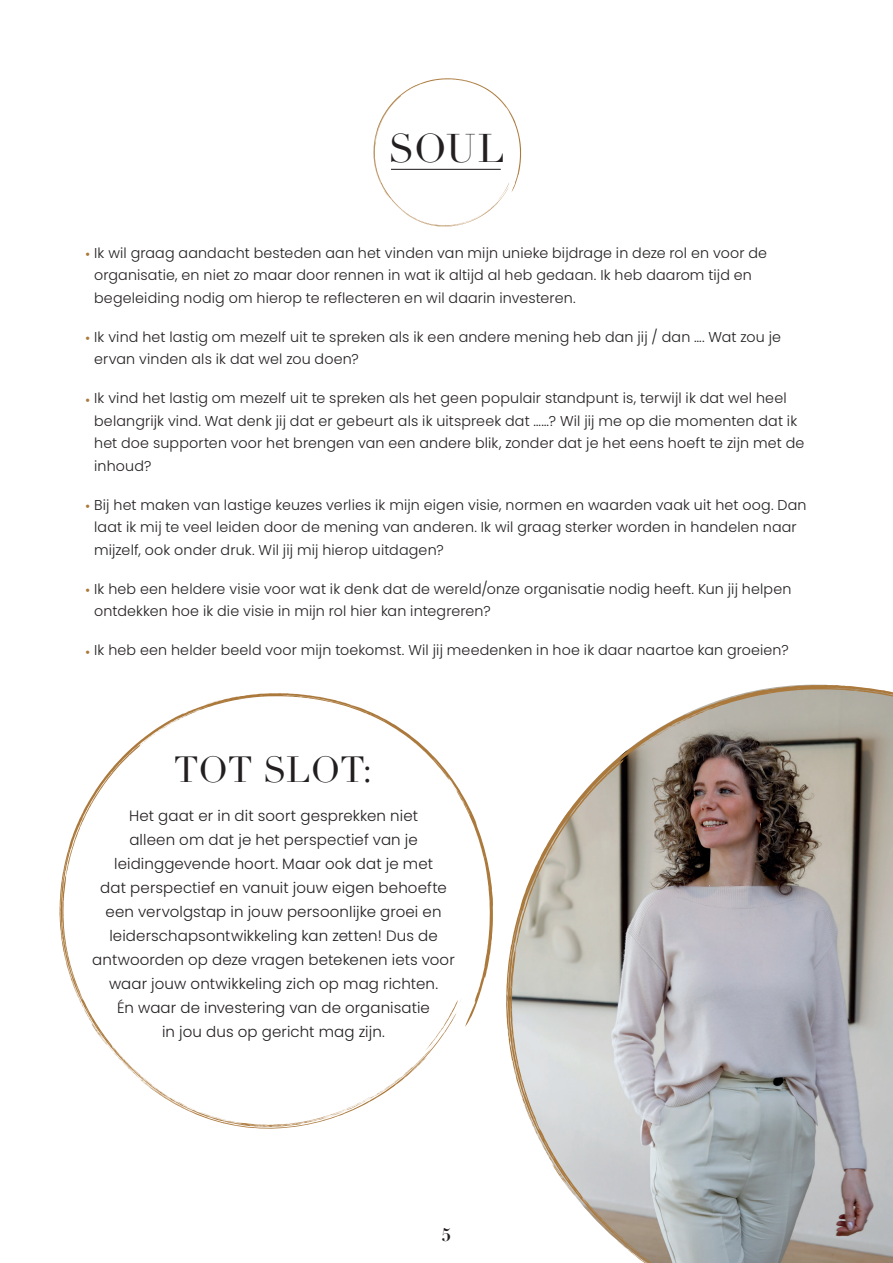
<style>
.page{position:relative;width:893px;height:1263px;background:#fff}
.page>*{position:absolute;margin:0;border:0;box-sizing:border-box;transform-origin:0 0}
.t1{font:39.15px "Didot";color:#231f20}
.t2{font:35.55px "Didot";letter-spacing:.005em;color:#231f20}
.t3{font:700 18px "Didot LT Pro";color:#231f20}
.t4{font:300 15px/24px "Poppins";letter-spacing:.01em;color:#231f20;text-align:center}
.t5{font:300 14.25px/22.5px "Poppins";letter-spacing:.01em;color:#231f20}
.s1{color:#ab793c}
</style>
<div class="page">
<svg style="left:506px;top:685px;width:387px;height:578px;background:#b4b1af"></svg>
<svg style="left:373px;top:78px;width:148px;height:149px"></svg>
<hr style="left:391px;top:169px;width:110px;height:1px;background:#231f20">
<svg style="left:59px;top:693px;width:434px;height:435px"></svg>
<h1 class="t1" style="left:388px;top:125px;width:118px">SOUL</h1>
<p class="t5" style="left:94px;top:241px;width:674px;text-indent:-9px"><span class="s1">•</span> Ik wil graag aandacht besteden aan het vinden van mijn unieke bijdrage in deze rol en voor de organisatie, en niet zo maar door rennen in wat ik altijd al heb gedaan. Ik heb daarom tijd en begeleiding nodig om hierop te reflecteren en wil daarin investeren.</p>
<p class="t5" style="left:94px;top:325px;width:688px;text-indent:-9px"><span class="s1">•</span> Ik vind het lastig om mezelf uit te spreken als ik een andere mening heb dan jij / dan …. Wat zou je ervan vinden als ik dat wel zou doen?</p>
<p class="t5" style="left:94px;top:387px;width:712px;text-indent:-9px"><span class="s1">•</span> Ik vind het lastig om mezelf uit te spreken als het geen populair standpunt is, terwijl ik dat wel heel belangrijk vind. Wat denk jij dat er gebeurt als ik uitspreek dat ……? Wil jij me op die momenten dat ik het doe supporten voor het brengen van een andere blik, zonder dat je het eens hoeft te zijn met de inhoud?</p>
<p class="t5" style="left:94px;top:493px;width:714px;text-indent:-9px"><span class="s1">•</span> Bij het maken van lastige keuzes verlies ik mijn eigen visie, normen en waarden vaak uit het oog. Dan laat ik mij te veel leiden door de mening van anderen. Ik wil graag sterker worden in handelen naar mijzelf, ook onder druk. Wil jij mij hierop uitdagen?</p>
<p class="t5" style="left:94px;top:577px;width:699px;text-indent:-9px"><span class="s1">•</span> Ik heb een heldere visie voor wat ik denk dat de wereld/onze organisatie nodig heeft. Kun jij helpen ontdekken hoe ik die visie in mijn rol hier kan integreren?</p>
<p class="t5" style="left:85px;top:639px;width:705px"><span class="s1">•</span> Ik heb een helder beeld voor mijn toekomst. Wil jij meedenken in hoe ik daar naartoe kan groeien?</p>
<h2 class="t2" style="left:174px;top:748px;width:200px">TOT SLOT:</h2>
<p class="t4" style="left:92px;top:804px;width:364px">Het gaat er in dit soort gesprekken niet<br>alleen om dat je het perspectief van je leidinggevende hoort. Maar ook dat je met<br>dat perspectief en vanuit jouw eigen behoefte een vervolgstap in jouw persoonlijke groei en leiderschapsontwikkeling kan zetten! Dus de antwoorden op deze vragen betekenen iets voor waar jouw ontwikkeling zich op mag richten.<br>Én waar de investering van de organisatie<br>in jou dus op gericht mag zijn.</p>
<p class="t3" style="left:441px;top:1223px;width:12px">5</p>
</div>
